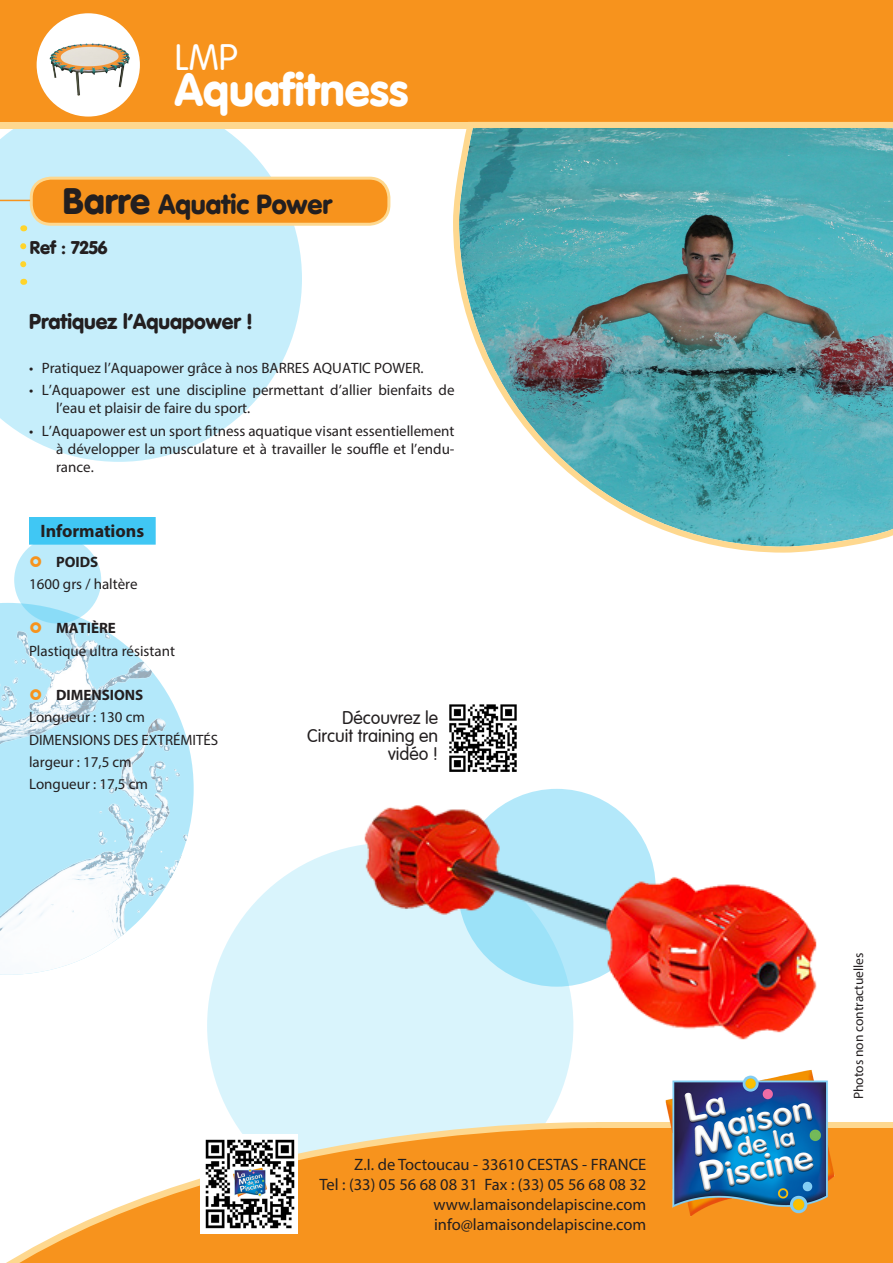
<style>
.page{position:relative;width:893px;height:1263px;background:#fff}
.page>*{position:absolute;margin:0;border:0;box-sizing:border-box;transform-origin:0 0}
.t1{font:900 45px "VAG Rounded LT";color:#fff}
.t2{font:300 36px "VAG Rounded LT";color:#fff}
.Descriptif_Vo_-_titr{font:900 27px "VAG Rounded LT";color:#231f20}
.Descriptif_Vo_-_txt{font:900 21px "VAG Rounded LT";color:#231f20}
.Descriptif_Vo_-_txt-2{font:300 18px/18px "VAG Rounded LT";color:#231f20;text-align:right}
.Descriptif_Vo_-_titr-2{font:700 18px "Myriad Pro";color:#231f20}
.t3{font:900 18px "VAG Rounded LT";color:#231f20}
.t4{font:16.5px/19.8px "Myriad Pro";color:#231f20;text-align:right}
.Descriptif_Vo_-_txt-3{font:15px/18px "Myriad Pro";color:#231f20}
.t5{font:700 15px "Myriad Pro";color:#231f20}
.t6{font:13.5px "Myriad Pro";color:#231f20}
.s1{font-size:36px}
</style>
<div class="page">
<div style="left:207px;top:843px;width:366px;height:366px;background:#d9f4fc;border-radius:50%"></div>
<svg style="left:0;top:129px;width:302px;height:333px;background:#cdf0fb"></svg>
<img style="left:0;top:611px;width:194px;height:364px">
<svg style="left:14px;top:536px;width:87px;height:87px;background:#b6e9fa"></svg>
<div style="left:0;top:32px;width:893px;height:97px;background:#fed88f"></div>
<div style="left:0;top:0;width:893px;height:122px;background:#f7931d"></div>
<div style="left:37px;top:13px;width:103px;height:104px;background:#fff;border-radius:50%"></div>
<div style="left:31px;top:178px;width:358px;height:46px;background:#f7931d;border-radius:20px"></div>
<div style="left:30px;top:177px;width:360px;height:49px;border:3px solid #fed88f;border-radius:20px"></div>
<hr style="left:0;top:200px;width:30px;height:1px;background:#f7931d">
<img style="left:36px;top:24px;width:104px;height:91px">
<svg style="left:20px;top:246px;width:6px;height:27px"></svg>
<div style="left:596px;top:1122px;width:297px;height:49px;background:#fed88f"></div>
<svg style="left:6px;top:1104px;width:590px;height:159px;fill:#f7931d"></svg>
<div style="left:587px;top:1128px;width:306px;height:135px;background:#f7931d"></div>
<img style="left:665px;top:1070px;width:170px;height:147px">
<img style="left:201px;top:1135px;width:97px;height:98px">
<img style="left:453px;top:121px;width:440px;height:432px">
<svg style="left:29px;top:517px;width:127px;height:29px;background:#48c9f4"></svg>
<img style="left:363px;top:788px;width:454px;height:265px">
<img style="left:449px;top:704px;width:68px;height:68px">
<svg style="left:30px;top:555px;width:11px;height:11px"></svg>
<svg style="left:30px;top:622px;width:11px;height:11px"></svg>
<svg style="left:30px;top:689px;width:11px;height:11px"></svg>
<h2 class="t2" style="left:175px;top:37px;width:64px">LMP</h2>
<h1 class="t1" style="left:175px;top:63px;width:235px">Aquafitness</h1>
<p class="Descriptif_Vo_-_titr" style="left:63px;top:188px;width:271px"><span class="s1">Barre</span> Aquatic Power</p>
<p class="t3" style="left:30px;top:237px;width:79px">Ref : 7256</p>
<p class="Descriptif_Vo_-_txt" style="left:29px;top:308px;width:225px">Pratiquez l’Aquapower !</p>
<p class="Descriptif_Vo_-_txt-3" style="left:29px;top:359px;width:396px">• Pratiquez l’Aquapower grâce à nos BARRES AQUATIC POWER.</p>
<p class="Descriptif_Vo_-_txt-3" style="left:56px;top:381px;width:400px;text-indent:-27px">• L’Aquapower est une discipline permettant d’allier bienfaits de l’eau et plaisir de faire du sport.</p>
<p class="Descriptif_Vo_-_txt-3" style="left:56px;top:421px;width:400px;text-align:justify;text-indent:-27px">• L’Aquapower est un sport fitness aquatique visant essentiellement à développer la musculature et à travailler le souffle et l’endu&shy;rance.</p>
<p class="Descriptif_Vo_-_titr-2" style="left:41px;top:519px;width:105px">Informations</p>
<p class="t5" style="left:56px;top:552px;width:44px">POIDS</p>
<p class="Descriptif_Vo_-_txt-3" style="left:29px;top:574px;width:110px">1600 grs / haltère</p>
<p class="t5" style="left:56px;top:618px;width:61px">MATIÈRE</p>
<p class="Descriptif_Vo_-_txt-3" style="left:29px;top:641px;width:147px">Plastique ultra résistant</p>
<p class="t5" style="left:56px;top:685px;width:89px">DIMENSIONS</p>
<p class="Descriptif_Vo_-_txt-3" style="left:29px;top:708px;width:117px">Longueur : 130 cm</p>
<p class="Descriptif_Vo_-_txt-3" style="left:29px;top:730px;width:191px">DIMENSIONS DES EXTRÉMITÉS</p>
<p class="Descriptif_Vo_-_txt-3" style="left:29px;top:752px;width:104px">largeur : 17,5 cm</p>
<p class="Descriptif_Vo_-_txt-3" style="left:29px;top:775px;width:121px">Longueur : 17,5 cm</p>
<p class="Descriptif_Vo_-_txt-2" style="left:307px;top:709px;width:133px">Découvrez le<br>Circuit training en vidéo !</p>
<p class="t4" style="left:320px;top:1154px;width:328px">Z.I. de Toctoucau - 33610 CESTAS - FRANCE<br>Tel : (33) 05 56 68 08 31 Fax : (33) 05 56 68 08 32 www.lamaisondelapiscine.com info@lamaisondelapiscine.com</p>
<p class="t6" style="left:850px;top:1099px;width:148px;rotate:-90deg">Photos non contractuelles</p>
</div>
